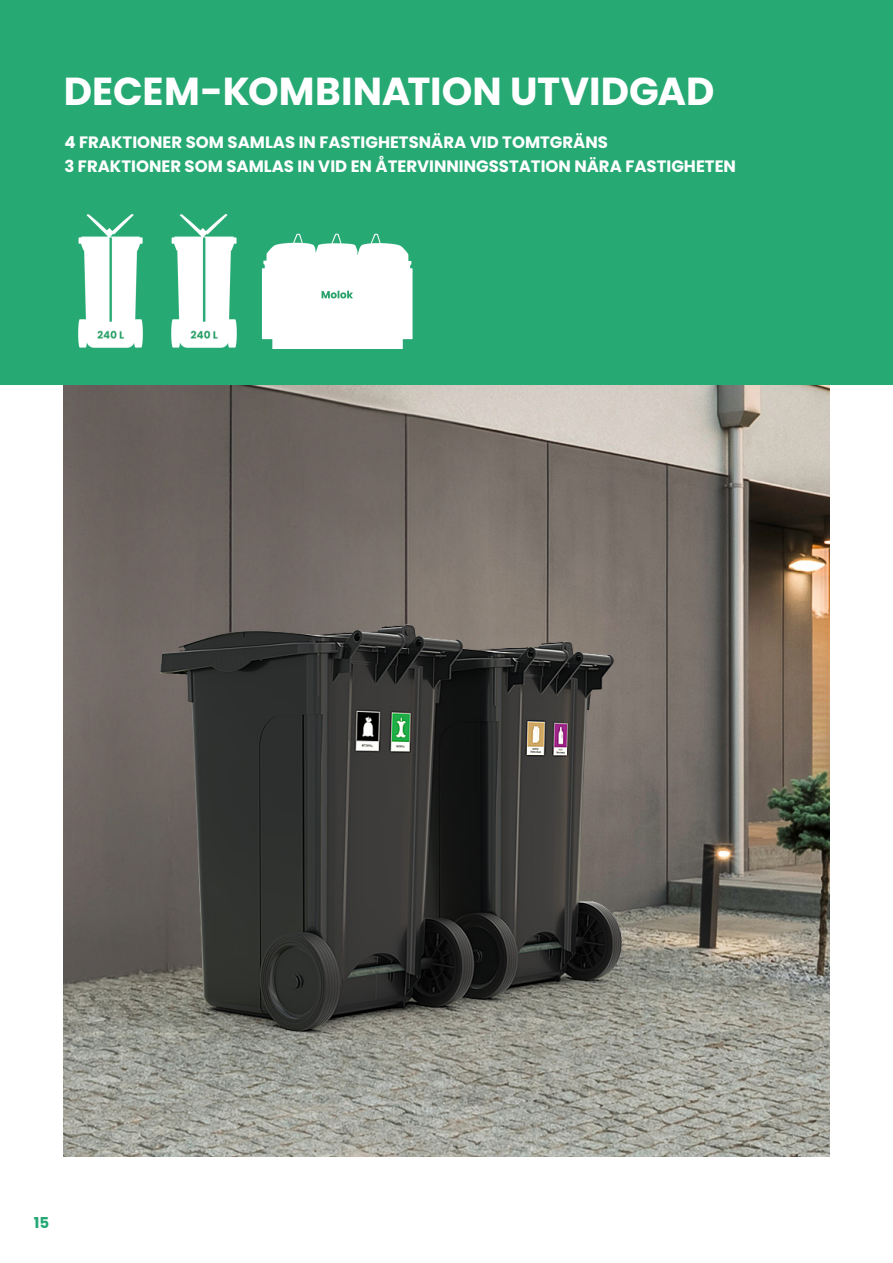
<style>
.page{position:relative;width:893px;height:1263px;background:#fff}
.page>*{position:absolute;margin:0;border:0;box-sizing:border-box;transform-origin:0 0}
.Head{font:700 39px "Poppins";color:#fff}
.Poppins_11_White_Bold{font:700 16.5px "Poppins";color:#fff}
.t1{font:700 15px "Poppins";color:#21a774}
</style>
<div class="page">
<img style="left:662px;top:385px;width:167px;height:772px">
<div style="left:0;top:343px;width:893px;height:42px;background:#27a974"></div>
<img style="left:64px;top:385px;width:598px;height:772px">
<div style="left:0;top:0;width:893px;height:363px;background:#27a974"></div>
<img style="left:78px;top:215px;width:65px;height:133px">
<img style="left:262px;top:233px;width:151px;height:116px">
<img style="left:171px;top:215px;width:66px;height:133px">
<p class="Head" style="left:64px;top:69px;width:652px">DECEM-KOMBINATION UTVIDGAD</p>
<p class="Poppins_11_White_Bold" style="left:64px;top:133px;width:545px">4 FRAKTIONER SOM SAMLAS IN FASTIGHETSNÄRA VID TOMTGRÄNS</p>
<p class="Poppins_11_White_Bold" style="left:64px;top:157px;width:673px">3 FRAKTIONER SOM SAMLAS IN VID EN ÅTERVINNINGSSTATION NÄRA FASTIGHETEN</p>
<p class="t1" style="left:34px;top:1214px;width:17px">15</p>
</div>
